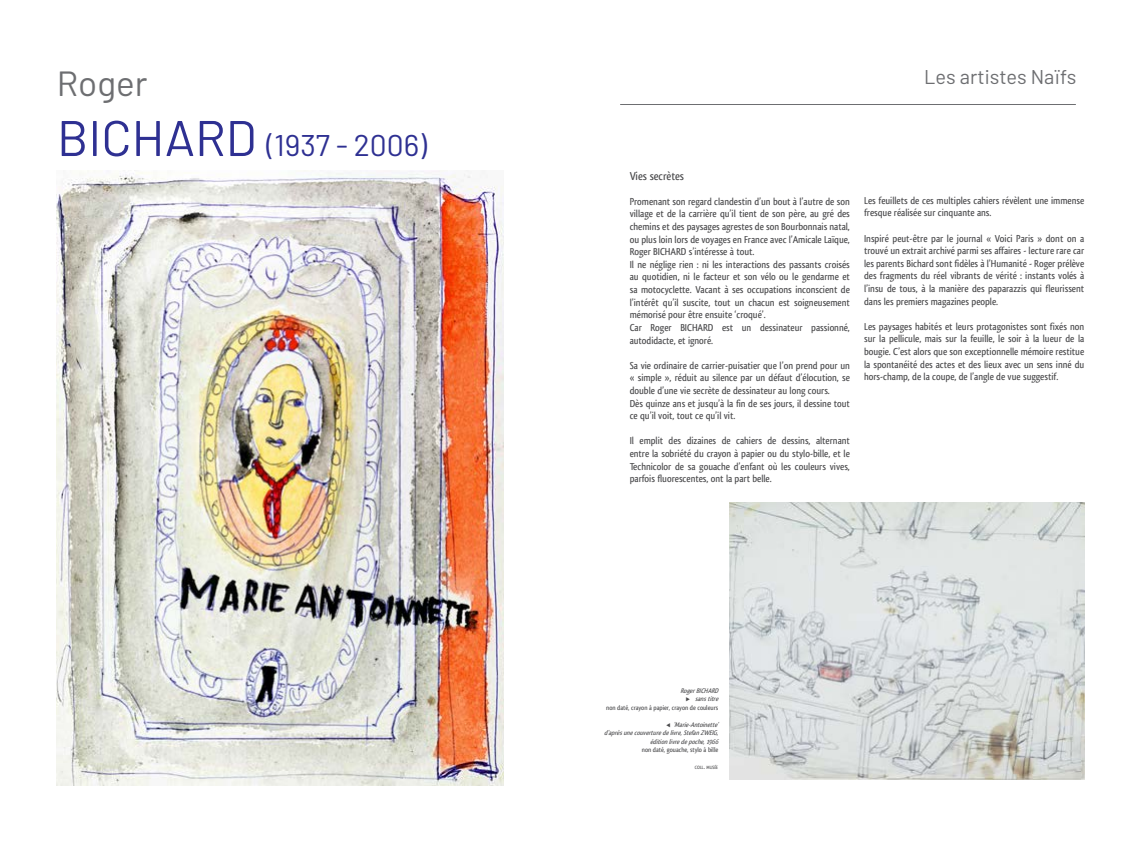
<style>
.page{position:relative;width:1134px;height:842px;background:#fff}
.page>*{position:absolute;margin:0;border:0;box-sizing:border-box;transform-origin:0 0}
.t1{font:35px "Barlow";color:#6d6e71}
.t2{font:30px "Barlow";color:#2e3092}
.t3{font:20px "Barlow";color:#6d6e71}
.t4{font:500 12px "Qlassik";color:#48484a}
.t5{font:500 10.5px/12.6px "Qlassik";color:#48484a}
.t6{font:italic 500 7px/8.5px "Qlassik";color:#48484a;text-align:right}
.t7{font:500 7px/8.5px "Qlassik";color:#48484a}
.t8{font:500 4.9px "Qlassik";color:#48484a}
.s1{font-size:50px}
.s2{font-style:italic}
.s3{font-size:7px}
</style>
<div class="page">
<hr style="left:620px;top:104px;width:456px;height:1px;background:#6d6e71">
<img style="left:729px;top:502px;width:355px;height:277px">
<img style="left:57px;top:171px;width:446px;height:614px">
<h1 class="t1" style="left:57px;top:62px;width:92px">Roger</h1>
<h2 class="t2" style="left:57px;top:127px;width:372px"><span class="s1">BICHARD</span> (1937 - 2006)</h2>
<h3 class="t3" style="left:924px;top:64px;width:154px">Les artistes Naïfs</h3>
<p class="t4" style="left:630px;top:169px;width:56px">Vies secrètes</p>
<p class="t5" style="left:630px;top:195px;width:222px">Promenant son regard clandestin d’un bout à l’autre de son village et de la carrière qu’il tient de son père, au gré des chemins et des paysages agrestes de son Bourbonnais natal, ou plus loin lors de voyages en France avec l’Amicale Laïque, Roger BICHARD s’intéresse à tout.<br>Il ne néglige rien : ni les interactions des passants croisés au quotidien, ni le facteur et son vélo ou le gendarme et sa motocyclette. Vacant à ses occupations inconscient de l’intérêt qu’il suscite, tout un chacun est soigneusement mémorisé pour être ensuite ‘croqué’.<br>Car Roger BICHARD est un dessinateur passionné, autodidacte, et ignoré.</p>
<p class="t5" style="left:630px;top:359px;width:222px">Sa vie ordinaire de carrier-puisatier que l’on prend pour un « simple », réduit au silence par un défaut d’élocution, se double d’une vie secrète de dessinateur au long cours.<br>Dès quinze ans et jusqu’à la fin de ses jours, il dessine tout ce qu’il voit, tout ce qu’il vit.</p>
<p class="t5" style="left:630px;top:435px;width:222px;text-align:justify">Il emplit des dizaines de cahiers de dessins, alternant entre la sobriété du crayon à papier ou du stylo-bille, et le Technicolor de sa gouache d’enfant où les couleurs vives, parfois fluorescentes, ont la part belle.</p>
<p class="t5" style="left:864px;top:194px;width:222px">Les feuillets de ces multiples cahiers révèlent une immense fresque réalisée sur cinquante ans.</p>
<p class="t5" style="left:864px;top:232px;width:222px;text-align:justify">Inspiré peut-être par le journal « Voici Paris » dont on a trouvé un extrait archivé parmi ses affaires - lecture rare car les parents Bichard sont fidèles à l’Humanité - Roger prélève des fragments du réel vibrants de vérité : instants volés à l’insu de tous, à la manière des paparazzis qui fleurissent dans les premiers magazines people.</p>
<p class="t5" style="left:864px;top:320px;width:222px;text-align:justify">Les paysages habités et leurs protagonistes sont fixés non sur la pellicule, mais sur la feuille, le soir à la lueur de la bougie. C’est alors que son exceptionnelle mémoire restitue la spontanéité des actes et des lieux avec un sens inné du hors-champ, de la coupe, de l’angle de vue suggestif.</p>
<p class="t6" style="left:680px;top:686px;width:41px">RogerBICHARD</p>
<p class="t7" style="left:606px;top:695px;width:116px;text-indent:79px">◆ <span class="s2">sanstitre </span>non daté, crayon à papier, crayon de couleurs</p>
<p class="t6" style="left:604px;top:720px;width:118px">▼ 'Marie-Antoinette' d'aprèsunecouverturedelivre,StefanZWEIG, éditionlivredepoche,1966</p>
<p class="t7" style="left:642px;top:746px;width:78px">non daté, gouache, stylo à bille</p>
<p class="t8" style="left:695px;top:765px;width:25px">COLL<span class="s3">.</span> MUSÉE</p>
</div>
